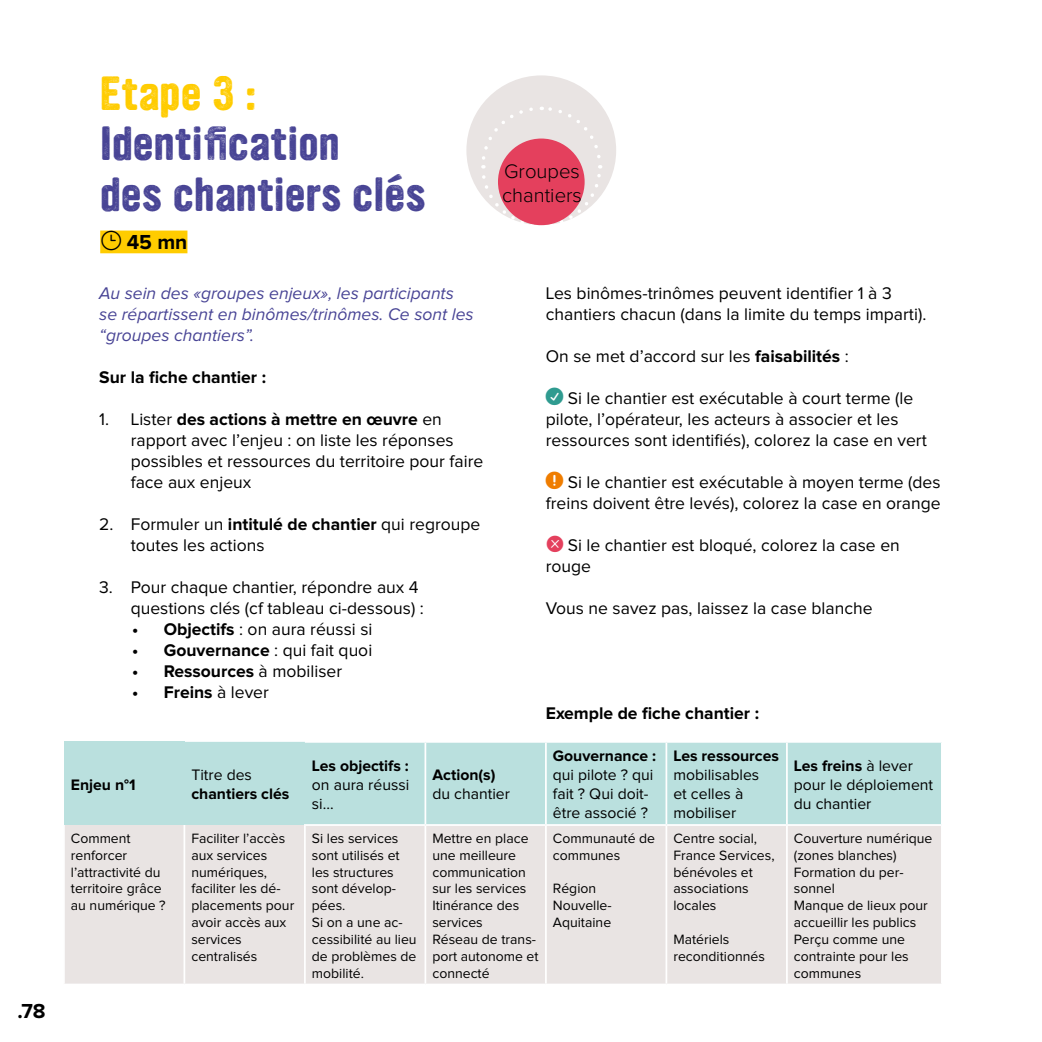
<style>
.page{position:relative;width:1042px;height:1042px;background:#fff}
.page>*{position:absolute;margin:0;border:0;box-sizing:border-box;transform-origin:0 0}
.t1{font:42px/50.4px "YWFT Ultramagnetic Rough Bold One";color:#484495}
.t2{font:42px "YWFT Ultramagnetic Rough Bold One";color:#fc0}
.t3{font:700 21px "Proxima Nova";color:#000}
.t4{font:300 20.3px/24.3px "Proxima Nova";color:#000}
.t5{font:17.5px/21px "Proxima Nova";color:#000}
.t6{font:italic 17.5px/21px "Proxima Nova";color:#484495}
.t7{font:700 17.5px "Proxima Nova";color:#000}
.t8{font:15.75px/18.9px "Proxima Nova";color:#000}
.t9{font:700 15.75px "Proxima Nova";color:#000}
.t10{font:14px/16.8px "Proxima Nova";color:#000}
.s1{font-weight:700}
.s2{font-weight:400}
</style>
<div class="page">
<div style="left:100px;top:230px;width:87px;height:23px;background:#fc0"></div>
<div style="left:466px;top:75px;width:150px;height:150px;background:#e9e4e3;border-radius:50%"></div>
<svg style="left:479px;top:106px;width:124px;height:120px"></svg>
<div style="left:498px;top:139px;width:86px;height:86px;background:#e4405d;border-radius:50%"></div>
<div style="left:64px;top:742px;width:120px;height:83px;background:#bae0de"></div>
<div style="left:184px;top:742px;width:757px;height:83px;background:#bae0de"></div>
<div style="left:65px;top:825px;width:876px;height:158px;background:#e9e4e3"></div>
<hr style="left:305px;top:741px;width:120px;height:2px;background:#fff">
<hr style="left:425px;top:741px;width:121px;height:2px;background:#fff">
<hr style="left:424px;top:743px;width:2px;height:81px;background:#fff">
<hr style="left:546px;top:741px;width:120px;height:2px;background:#fff">
<hr style="left:545px;top:743px;width:2px;height:81px;background:#fff">
<hr style="left:666px;top:741px;width:121px;height:2px;background:#fff">
<hr style="left:665px;top:743px;width:2px;height:81px;background:#fff">
<hr style="left:787px;top:741px;width:156px;height:2px;background:#fff">
<hr style="left:786px;top:743px;width:2px;height:81px;background:#fff">
<hr style="left:183px;top:825px;width:2px;height:158px;background:#fff">
<hr style="left:304px;top:824px;width:121px;height:2px;background:#fff">
<hr style="left:304px;top:826px;width:2px;height:157px;background:#fff">
<hr style="left:425px;top:824px;width:121px;height:2px;background:#fff">
<hr style="left:424px;top:826px;width:2px;height:157px;background:#fff">
<hr style="left:546px;top:824px;width:120px;height:2px;background:#fff">
<hr style="left:545px;top:826px;width:2px;height:157px;background:#fff">
<hr style="left:666px;top:824px;width:121px;height:2px;background:#fff">
<hr style="left:665px;top:826px;width:2px;height:157px;background:#fff">
<hr style="left:787px;top:824px;width:156px;height:2px;background:#fff">
<hr style="left:786px;top:826px;width:2px;height:157px;background:#fff">
<svg style="left:102px;top:230px;width:19px;height:1px"></svg>
<p class="t3" style="left:18px;top:999px;width:30px">.78</p>
<h1 class="t2" style="left:100px;top:71px;width:157px">Etape 3 :</h1>
<h1 class="t1" style="left:100px;top:120px;width:327px">Identification<br>des chantiers clés</h1>
<p class="t3" style="left:127px;top:230px;width:62px">45 mn</p>
<p class="t6" style="left:99px;top:283px;width:376px">Au sein des «groupes enjeux», les participants se répartissent en binômes/trinômes. Ce sont les “groupes chantiers”.</p>
<p class="t7" style="left:99px;top:367px;width:168px">Sur la fiche chantier :</p>
<p class="t5" style="left:131px;top:409px;width:354px;text-indent:-32px">1. Lister <span class="s1">des actions à mettre en œuvre</span> en rapport avec l’enjeu : on liste les réponses possibles et ressources du territoire pour faire face aux enjeux</p>
<p class="t5" style="left:131px;top:514px;width:351px;text-indent:-32px">2. Formuler un <span class="s1">intitulé de chantier</span> qui regroupe toutes les actions</p>
<p class="t5" style="left:99px;top:577px;width:326px;text-align:right">3. Pour chaque chantier, répondre aux 4 questions clés (cf tableau ci-dessous) :</p>
<p class="t5" style="left:132px;top:619px;width:242px"><span class="s1">• Objectifs</span> : on aura réussi si</p>
<p class="t7" style="left:132px;top:640px;width:241px">• Gouvernance <span class="s2">: qui fait quoi</span></p>
<p class="t7" style="left:132px;top:661px;width:211px">• Ressources <span class="s2">à mobiliser</span></p>
<p class="t7" style="left:132px;top:682px;width:138px">• Freins <span class="s2">à lever</span></p>
<p class="t4" style="left:502px;top:159px;width:81px">Groupes chantiers</p>
<p class="t5" style="left:546px;top:283px;width:382px">Les binômes-trinômes peuvent identifier 1 à 3 chantiers chacun (dans la limite du temps imparti).</p>
<p class="t5" style="left:546px;top:346px;width:304px">On se met d’accord sur les <span class="s1">faisabilités</span> :</p>
<p class="t5" style="left:546px;top:388px;width:383px;text-indent:22px">Si le chantier est exécutable à court terme (le pilote, l’opérateur, les acteurs à associer et les ressources sont identifiés), colorez la case en vert</p>
<p class="t5" style="left:546px;top:472px;width:396px;text-align:right">Si le chantier est exécutable à moyen terme (des freins doivent être levés), colorez la case en orange</p>
<p class="t5" style="left:546px;top:535px;width:355px;text-indent:22px">Si le chantier est bloqué, colorez la case en rouge</p>
<p class="t5" style="left:546px;top:598px;width:328px">Vous ne savez pas, laissez la case blanche</p>
<p class="t7" style="left:546px;top:703px;width:215px">Exemple de fiche chantier :</p>
<p class="t9" style="left:71px;top:775px;width:66px">Enjeu n°1</p>
<p class="t8" style="left:191px;top:766px;width:62px">Titre des</p>
<p class="t9" style="left:191px;top:785px;width:99px">chantiers clés</p>
<p class="t9" style="left:312px;top:756px;width:98px">Les objectifs :</p>
<p class="t8" style="left:312px;top:775px;width:99px">on aura réussi si...</p>
<p class="t9" style="left:432px;top:766px;width:64px">Action(s)</p>
<p class="t8" style="left:432px;top:785px;width:79px">du chantier</p>
<p class="t9" style="left:553px;top:747px;width:105px">Gouvernance :</p>
<p class="t8" style="left:553px;top:766px;width:102px">qui pilote ? qui fait ? Qui doit&shy;être associé ?</p>
<p class="t10" style="left:71px;top:830px;width:96px">Comment renforcer l’attractivité du territoire grâce au numérique ?</p>
<p class="t10" style="left:191px;top:830px;width:104px">Faciliter l’accès aux services numériques, faciliter les dé&shy;placements pour avoir accès aux services centralisés</p>
<p class="t10" style="left:312px;top:830px;width:106px">Si les services sont utilisés et les structures sont dévelop&shy;pées.<br>Si on a une ac&shy;cessibilité au lieu de problèmes de mobilité.</p>
<p class="t10" style="left:432px;top:830px;width:108px">Mettre en place une meilleure communication sur les services<br>Itinérance des services<br>Réseau de trans&shy;port autonome et connecté</p>
<p class="t10" style="left:553px;top:830px;width:104px">Communauté de communes</p>
<p class="t10" style="left:553px;top:881px;width:60px">Région<br>Nouvelle-<br>Aquitaine</p>
<p class="t9" style="left:673px;top:747px;width:107px">Les ressources</p>
<p class="t8" style="left:673px;top:766px;width:87px">mobilisables et celles à mobiliser</p>
<p class="t8" style="left:794px;top:757px;width:141px"><span class="s1">Les freins</span> à lever pour le déploiement du chantier</p>
<p class="t10" style="left:673px;top:830px;width:103px">Centre social,<br>France Services, bénévoles et associations locales</p>
<p class="t10" style="left:673px;top:931px;width:93px">Matériels reconditionnés</p>
<p class="t10" style="left:794px;top:830px;width:140px">Couverture numérique (zones blanches)<br>Formation du per&shy;sonnel<br>Manque de lieux pour accueillir les publics<br>Perçu comme une contrainte pour les communes</p>
</div>
